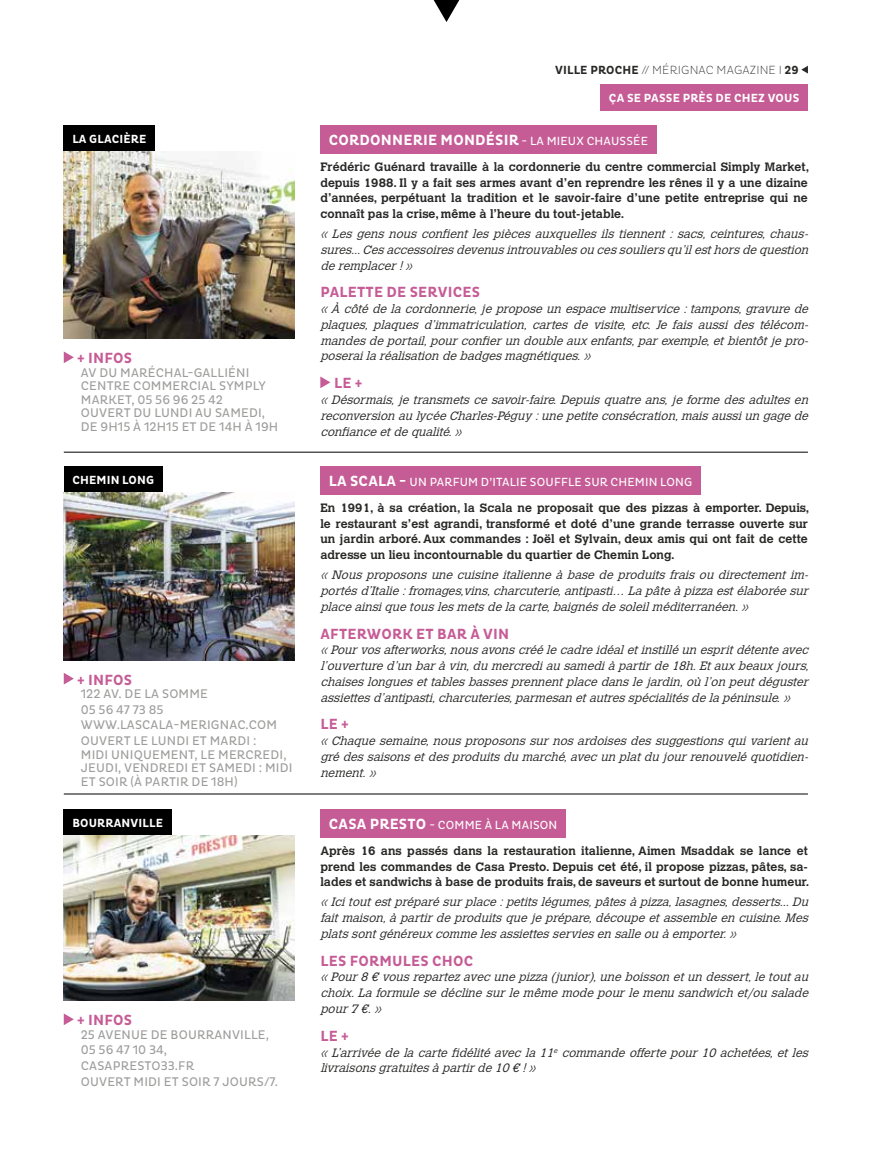
<style>
.page{position:relative;width:893px;height:1149px;background:#fff}
.page>*{position:absolute;margin:0;border:0;box-sizing:border-box;transform-origin:0 0}
.t1{font:700 15px "Pluto Cond";letter-spacing:.015em;color:#c65c96}
.t2{font:700 15px "Pluto Cond";letter-spacing:.015em;color:#fff}
.t3{font:12.75px/13.5px "Pluto Cond";letter-spacing:.015em;color:#9d9d9c}
.t4{font:italic 300 12px/15.8px "Calvert MT Std";color:#282827;text-align:justify}
.t5{font:700 12px/15.8px "Calvert MT Std";letter-spacing:.005em;color:#282827}
.t6{font:12px "Pluto Cond";letter-spacing:.015em;color:#fff}
.t7{font:700 12px "Pluto Cond";letter-spacing:.015em;color:#fff}
.t8{font:200 12px "Pluto Cond";letter-spacing:.015em;color:#282827}
.s1{font-weight:700}
.s2{font-weight:400;font-size:12px}
.s3{font-weight:700;font-size:15px}
</style>
<div class="page">
<svg style="left:433px;top:0;width:27px;height:22px"></svg>
<svg style="left:801px;top:66px;width:7px;height:7px"></svg>
<div style="left:600px;top:85px;width:208px;height:26px;background:#c65c96"></div>
<div style="left:64px;top:125px;width:91px;height:26px;background:#000"></div>
<div style="left:64px;top:466px;width:99px;height:26px;background:#000"></div>
<div style="left:64px;top:808px;width:108px;height:26px;background:#000"></div>
<svg style="left:320px;top:376px;width:10px;height:12px"></svg>
<svg style="left:64px;top:351px;width:10px;height:12px"></svg>
<svg style="left:64px;top:673px;width:10px;height:11px"></svg>
<svg style="left:64px;top:1013px;width:10px;height:11px"></svg>
<hr style="left:64px;top:452px;width:744px;height:1px;background:#000">
<hr style="left:64px;top:793px;width:744px;height:1px;background:#000">
<div style="left:320px;top:125px;width:337px;height:28px;background:#c65c96"></div>
<div style="left:320px;top:466px;width:381px;height:28px;background:#c65c96"></div>
<div style="left:320px;top:808px;width:246px;height:29px;background:#c65c96"></div>
<img style="left:64px;top:151px;width:231px;height:187px">
<img style="left:64px;top:492px;width:231px;height:167px">
<img style="left:64px;top:834px;width:231px;height:166px">
<p class="t7" style="left:72px;top:132px;width:76px">LA GLACIÈRE</p>
<p class="t1" style="left:77px;top:349px;width:56px">+ INFOS</p>
<p class="t3" style="left:81px;top:366px;width:199px">AV DU MARÉCHAL-GALLIÉNI<br>CENTRE COMMERCIAL SYMPLY<br>MARKET, 05 56 96 25 42<br>OUVERT DU LUNDI AU SAMEDI,<br>DE 9H15 À 12H15 ET DE 14H À 19H</p>
<p class="t7" style="left:72px;top:472px;width:83px">CHEMIN LONG</p>
<p class="t1" style="left:77px;top:670px;width:56px">+ INFOS</p>
<p class="t3" style="left:81px;top:686px;width:198px;line-height:15.6px">122 AV. DE LA SOMME<br>05 56 47 73 85<br>WWW.LASCALA-MERIGNAC.COM<br>OUVERT LE LUNDI ET MARDI :</p>
<p class="t3" style="left:81px;top:747px;width:213px">MIDI UNIQUEMENT, LE MERCREDI,<br>JEUDI, VENDREDI ET SAMEDI : MIDI<br>ET SOIR (À PARTIR DE 18H)</p>
<p class="t7" style="left:72px;top:815px;width:92px">BOURRANVILLE</p>
<p class="t1" style="left:77px;top:1011px;width:56px">+ INFOS</p>
<p class="t3" style="left:81px;top:1026px;width:199px;line-height:15.6px">25 AVENUE DE BOURRANVILLE,<br>05 56 47 10 34,<br>CASAPRESTO33.FR<br>OUVERT MIDI ET SOIR 7 JOURS/7.</p>
<p class="t8" style="left:555px;top:63px;width:245px"><span class="s1">VILLE PROCHE</span> // MÉRIGNAC MAGAZINE I <span class="s1">29</span></p>
<p class="t7" style="left:609px;top:91px;width:192px">ÇA SE PASSE PRÈS DE CHEZ VOUS</p>
<p class="t2" style="left:329px;top:131px;width:321px">CORDONNERIE MONDÉSIR <span class="s2">- LA MIEUX CHAUSSÉE</span></p>
<p class="t5" style="left:320px;top:158px;width:490px;text-align:justify">Frédéric Guénard travaille à la cordonnerie du centre commercial Simply Market, depuis 1988. Il y a fait ses armes avant d’en reprendre les rênes il y a une dizaine d’années, perpétuant la tradition et le savoir-faire d’une petite entreprise qui ne connaît pas la crise, même à l’heure du tout-jetable.</p>
<p class="t4" style="left:320px;top:226px;width:493px">« Les gens nous confient les pièces auxquelles ils tiennent :sacs,ceintures,chaus&shy;sures...Cesaccessoiresdevenusintrouvablesou cessouliersqu’ilesthorsdequestion deremplacer!»</p>
<p class="t1" style="left:320px;top:284px;width:161px">PALETTE DE SERVICES</p>
<p class="t4" style="left:320px;top:301px;width:493px">«À côtédelacordonnerie,jeproposeun espacemultiservice:tampons,gravurede plaques, plaques d’immatriculation, cartes de visite, etc. Je fais aussi des télécom&shy;mandesdeportail,pourconfierun doubleauxenfants,parexemple,etbientôtjepro&shy;poserailaréalisation debadgesmagnétiques.»</p>
<p class="t1" style="left:334px;top:374px;width:30px">LE +</p>
<p class="t4" style="left:320px;top:392px;width:493px">«Désormais,jetransmetscesavoir-faire.Depuisquatreans,jeformedesadultesen reconversion au lycéeCharles-Péguy :unepetiteconsécration,maisaussiun gagede confianceetdequalité.»</p>
<p class="t6" style="left:329px;top:475px;width:365px"><span class="s3">LA SCALA -</span> UN PARFUM D’ITALIE SOUFFLE SUR CHEMIN LONG</p>
<p class="t5" style="left:320px;top:499px;width:491px">En 1991, à sa création, la Scala ne proposait que des pizzas à emporter. Depuis, le restaurant s’est agrandi, transformé et doté d’une grande terrasse ouverte sur un jardin arboré. Aux commandes : Joël et Sylvain, deux amis qui ont fait de cette adresse un lieu incontournable du quartier de Chemin Long.</p>
<p class="t4" style="left:320px;top:567px;width:493px">« Nous proposons une cuisine italienne à base de produits frais ou directement im&shy;portésd’Italie:fromages,vins,charcuterie,antipasti… Lapâteàpizzaestélaboréesur placeainsiquetouslesmetsdelacarte,baignésdesoleilméditerranéen.»</p>
<p class="t1" style="left:320px;top:624px;width:190px">AFTERWORK ET BAR À VIN</p>
<p class="t4" style="left:320px;top:642px;width:493px">«Pourvosafterworks,nousavonscréélecadreidéaletinstilléun espritdétenteavec l’ouvertured’un baràvin,du mercrediau samediàpartirde18h.Etauxbeauxjours, chaiseslonguesettablesbassesprennentplacedanslejardin,où l’on peutdéguster assiettesd’antipasti,charcuteries,parmesan etautresspécialitésdelapéninsule.»</p>
<p class="t1" style="left:320px;top:715px;width:30px">LE +</p>
<p class="t4" style="left:320px;top:733px;width:493px">«Chaquesemaine,nousproposonssurnosardoisesdessuggestionsquivarientau grédessaisonsetdesproduitsdu marché,avecun platdu jourrenouveléquotidien&shy;nement.»</p>
<p class="t6" style="left:329px;top:817px;width:230px"><span class="s3">CASA PRESTO</span> - COMME À LA MAISON</p>
<p class="t5" style="left:320px;top:842px;width:490px">Après 16 ans passés dans la restauration italienne, Aimen Msaddak se lance et prend les commandes de Casa Presto. Depuis cet été, il propose pizzas, pâtes, sa&shy;lades et sandwichs à base de produits frais, de saveurs et surtout de bonne humeur.</p>
<p class="t4" style="left:320px;top:894px;width:493px">«Icitoutestpréparésurplace:petitslégumes,pâtesàpizza,lasagnes,desserts...Du faitmaison,àpartirdeproduitsquejeprépare,découpeetassembleen cuisine.Mes platssontgénéreuxcommelesassiettesserviesen salleou àemporter.»</p>
<p class="t1" style="left:320px;top:951px;width:154px">LES FORMULES CHOC</p>
<p class="t4" style="left:320px;top:969px;width:493px">«Pour8 € vousrepartezavecunepizza(junior),uneboisson etun dessert,letoutau choix.Laformulesedéclinesurlemêmemodepourlemenu sandwich et/ou salade pour7 €.»</p>
<p class="t1" style="left:320px;top:1026px;width:30px">LE +</p>
<p class="t4" style="left:320px;top:1044px;width:493px">« L’arrivée de la carte fidélité avec la 11<sup>e</sup> commande offerte pour 10 achetées,et les livraisonsgratuitesàpartirde10 € !»</p>
</div>
